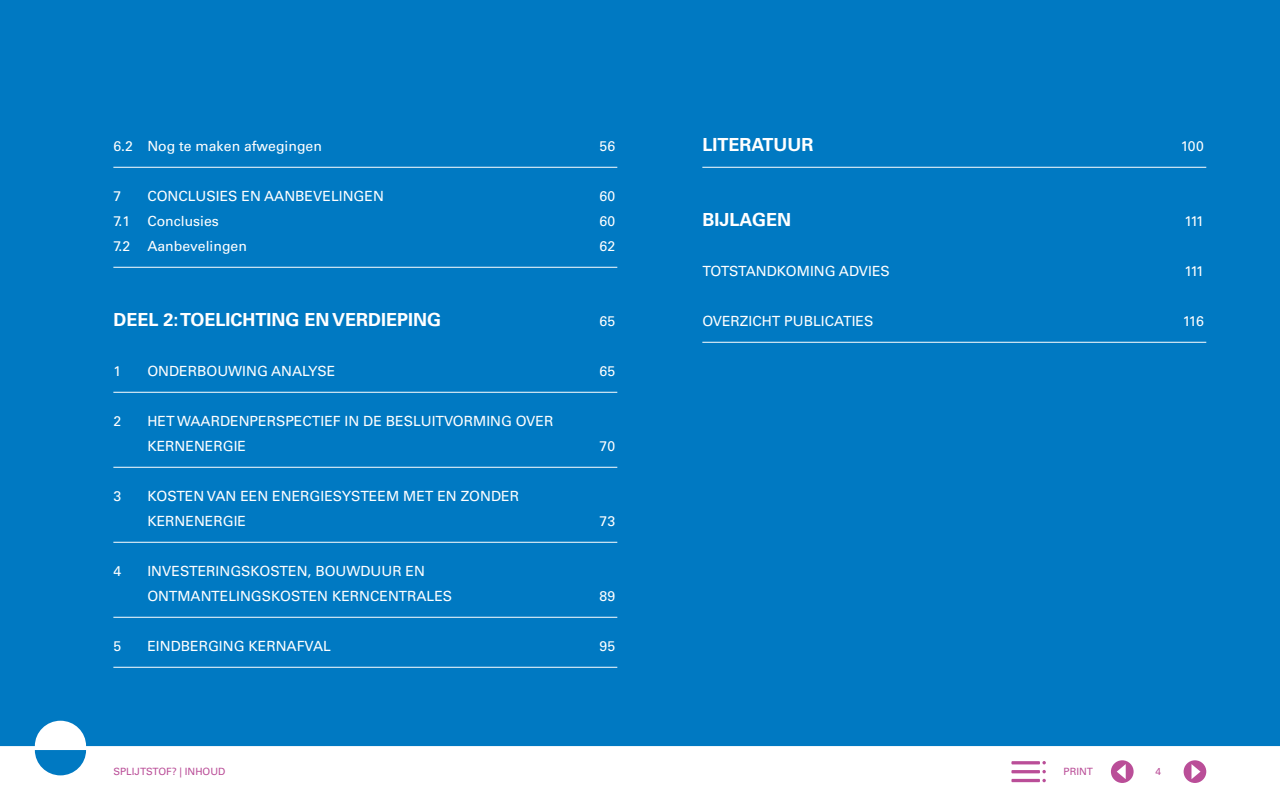
<style>
.page{position:relative;width:1280px;height:800px;background:#0079c2}
.page>*{position:absolute;margin:0;border:0;box-sizing:border-box;transform-origin:0 0}
.Inhoud_KOP_DEEL_WIT{font:700 18px "Univers LT Std";color:#fff}
.Inhoud_HFST_TITEL__P{font:14px/25px "Univers LT Std";color:#fff}
.Inhoud_subtitel_wit{font:14px "Univers LT Std";color:#fff}
.Inhoud_KOP_DEEL_WIT-2{font:14px "Univers LT Std";letter-spacing:-.055em;color:#fff}
.t1{font:10px "Univers LT Std";color:#ba4e98}
</style>
<div class="page">
<svg style="left:0;top:721px;width:1280px;height:79px;fill:#fff"></svg>
<svg style="left:1111px;top:760px;width:23px;height:23px"></svg>
<svg style="left:1184px;top:760px;width:22px;height:23px"></svg>
<svg style="left:1042px;top:779px;width:4px;height:3px"></svg>
<hr style="left:1011px;top:779px;width:29px;height:3px;background:#ba4e98">
<hr style="left:1011px;top:770px;width:29px;height:3px;background:#ba4e98">
<svg style="left:1042px;top:770px;width:4px;height:3px"></svg>
<hr style="left:1011px;top:761px;width:29px;height:3px;background:#ba4e98">
<svg style="left:1042px;top:761px;width:4px;height:3px"></svg>
<hr style="left:113px;top:167px;width:504px;height:1px;background:#fff">
<hr style="left:113px;top:267px;width:504px;height:1px;background:#fff">
<hr style="left:113px;top:392px;width:504px;height:1px;background:#fff">
<hr style="left:113px;top:467px;width:504px;height:1px;background:#fff">
<hr style="left:113px;top:542px;width:504px;height:1px;background:#fff">
<hr style="left:113px;top:617px;width:504px;height:1px;background:#fff">
<hr style="left:113px;top:667px;width:504px;height:1px;background:#fff">
<hr style="left:702px;top:167px;width:504px;height:1px;background:#fff">
<hr style="left:702px;top:342px;width:504px;height:1px;background:#fff">
<p class="Inhoud_subtitel_wit" style="left:113px;top:138px;width:210px">6.2 Nog te maken afwegingen</p>
<p class="Inhoud_subtitel_wit" style="left:600px;top:138px;width:17px">56</p>
<p class="Inhoud_HFST_TITEL__P" style="left:113px;top:184px;width:9px">7</p>
<p class="Inhoud_HFST_TITEL__P" style="left:147px;top:184px;width:238px">CONCLUSIES EN AANBEVELINGEN</p>
<p class="Inhoud_HFST_TITEL__P" style="left:600px;top:184px;width:17px">60</p>
<p class="Inhoud_subtitel_wit" style="left:113px;top:213px;width:107px">7.1 Conclusies</p>
<p class="Inhoud_subtitel_wit" style="left:600px;top:213px;width:17px">60</p>
<p class="Inhoud_subtitel_wit" style="left:113px;top:238px;width:135px">7.2 Aanbevelingen</p>
<p class="Inhoud_subtitel_wit" style="left:600px;top:238px;width:17px">62</p>
<p class="Inhoud_KOP_DEEL_WIT" style="left:113px;top:309px;width:329px">DEEL 2: TOELICHTING EN VERDIEPING</p>
<p class="Inhoud_KOP_DEEL_WIT-2" style="left:600px;top:313px;width:17px">65</p>
<p class="Inhoud_HFST_TITEL__P" style="left:113px;top:359px;width:9px">1</p>
<p class="Inhoud_HFST_TITEL__P" style="left:147px;top:359px;width:190px">ONDERBOUWING ANALYSE</p>
<p class="Inhoud_HFST_TITEL__P" style="left:600px;top:359px;width:17px">65</p>
<p class="Inhoud_HFST_TITEL__P" style="left:113px;top:409px;width:9px">2</p>
<p class="Inhoud_HFST_TITEL__P" style="left:147px;top:409px;width:408px">HET WAARDENPERSPECTIEF IN DE BESLUITVORMING OVER<br>KERNENERGIE</p>
<p class="Inhoud_HFST_TITEL__P" style="left:600px;top:434px;width:17px">70</p>
<p class="Inhoud_HFST_TITEL__P" style="left:113px;top:484px;width:9px">3</p>
<p class="Inhoud_HFST_TITEL__P" style="left:147px;top:484px;width:373px">KOSTEN VAN EEN ENERGIESYSTEEM MET EN ZONDER<br>KERNENERGIE</p>
<p class="Inhoud_HFST_TITEL__P" style="left:113px;top:559px;width:9px">4</p>
<p class="Inhoud_HFST_TITEL__P" style="left:147px;top:559px;width:306px">INVESTERINGSKOSTEN, BOUWDUUR EN<br>ONTMANTELINGSKOSTEN KERNCENTRALES</p>
<p class="Inhoud_HFST_TITEL__P" style="left:600px;top:509px;width:17px">73</p>
<p class="Inhoud_HFST_TITEL__P" style="left:600px;top:584px;width:17px">89</p>
<p class="Inhoud_HFST_TITEL__P" style="left:113px;top:634px;width:9px">5</p>
<p class="Inhoud_HFST_TITEL__P" style="left:147px;top:634px;width:185px">EINDBERGING KERNAFVAL</p>
<p class="Inhoud_HFST_TITEL__P" style="left:600px;top:634px;width:17px">95</p>
<p class="Inhoud_KOP_DEEL_WIT" style="left:702px;top:134px;width:113px">LITERATUUR</p>
<p class="Inhoud_KOP_DEEL_WIT-2" style="left:1181px;top:138px;width:25px">100</p>
<p class="Inhoud_KOP_DEEL_WIT" style="left:702px;top:209px;width:90px">BIJLAGEN</p>
<p class="Inhoud_KOP_DEEL_WIT-2" style="left:1185px;top:213px;width:21px">111</p>
<p class="Inhoud_HFST_TITEL__P" style="left:702px;top:259px;width:189px">TOTSTANDKOMING ADVIES</p>
<p class="Inhoud_HFST_TITEL__P" style="left:1185px;top:259px;width:21px">111</p>
<p class="Inhoud_HFST_TITEL__P" style="left:702px;top:309px;width:173px">OVERZICHT PUBLICATIES</p>
<p class="Inhoud_HFST_TITEL__P" style="left:1183px;top:309px;width:23px">116</p>
<p class="t1" style="left:113px;top:766px;width:114px">SPLIJTSTOF? | INHOUD</p>
<p class="t1" style="left:1064px;top:765px;width:31px">PRINT</p>
<p class="t1" style="left:1155px;top:765px;width:7px">4</p>
</div>
